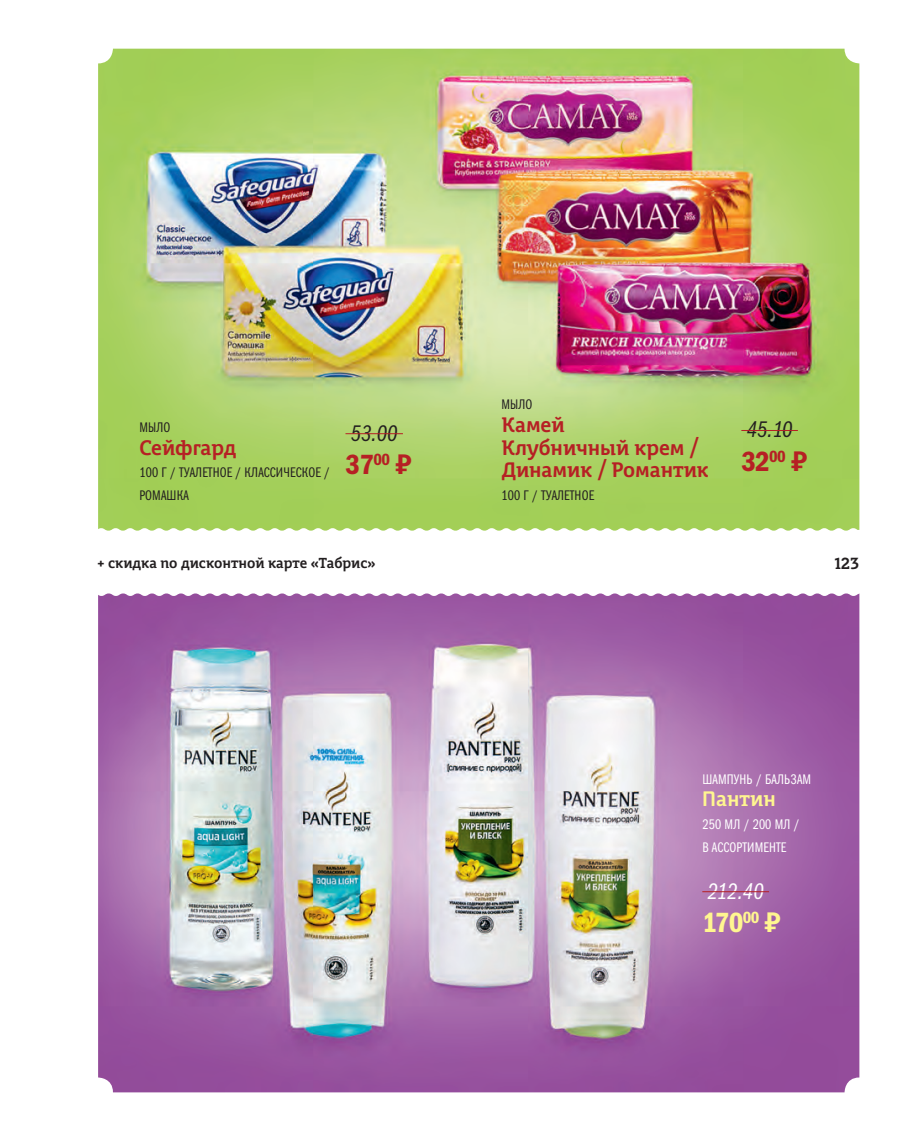
<style>
.page{position:relative;width:918px;height:1141px;background:#fff}
.page>*{position:absolute;margin:0;border:0;box-sizing:border-box;transform-origin:0 0}
.t1{font:28px "Franklin Gothic Demi Cond C";color:#b62024}
.t2{font:28px "Franklin Gothic Demi Cond C";color:#fff690}
.t3{font:700 22.75px/22.8px "Mir";color:#b62024}
.t4{font:italic 22.75px "Franklin Gothic Book Cmp C";color:#231f20}
.t5{font:700 22.75px "Mir";color:#fff690}
.t6{font:italic 22.75px "Franklin Gothic Book Cmp C";color:#fff}
.t7{font:700 17.5px "Mir";color:#231f20}
.t8{font:700 15.75px "Mir";color:#231f20}
.t9{font:14px "Franklin Gothic Book Cmp ITC";letter-spacing:.01em;color:#231f20}
.t10{font:14px "Franklin Gothic Book Cmp ITC";letter-spacing:.01em;color:#fff}
.s1{font-family:"PT Rouble Sans"}
</style>
<div class="page">
<img style="left:98px;top:49px;width:761px;height:479px">
<img style="left:98px;top:596px;width:761px;height:496px">
<hr style="left:345px;top:433px;width:58px;height:1px;background:#b62024">
<hr style="left:741px;top:430px;width:57px;height:1px;background:#b62024">
<hr style="left:702px;top:891px;width:67px;height:1px;background:#b62024">
<svg style="left:98px;top:528px;width:762px;height:68px"></svg>
<p class="t9" style="left:139px;top:419px;width:32px">МЫЛО</p>
<p class="t3" style="left:139px;top:436px;width:99px">Сейфгард</p>
<p class="t9" style="left:139px;top:465px;width:192px">100 Г / ТУАЛЕТНОЕ / КЛАССИЧЕСКОЕ /</p>
<p class="t9" style="left:139px;top:487px;width:51px">РОМАШКА</p>
<p class="t4" style="left:351px;top:421px;width:48px">53.00</p>
<p class="t1" style="left:345px;top:449px;width:68px">37<sup>00</sup> <span class="s1">Й</span></p>
<p class="t9" style="left:501px;top:396px;width:32px">МЫЛО</p>
<p class="t3" style="left:501px;top:413px;width:65px">Камей</p>
<p class="t3" style="left:501px;top:436px;width:209px">Клубничный крем /<br>Динамик / Романтик</p>
<p class="t9" style="left:501px;top:487px;width:94px">100 Г / ТУАЛЕТНОЕ</p>
<p class="t4" style="left:746px;top:417px;width:47px">45.10</p>
<p class="t1" style="left:741px;top:446px;width:68px">32<sup>00</sup> <span class="s1">Й</span></p>
<p class="t8" style="left:98px;top:554px;width:280px">+ скидка по дисконтной карте «Табрис»</p>
<p class="t7" style="left:834px;top:553px;width:26px">123</p>
<p class="t10" style="left:702px;top:771px;width:110px">ШАМПУНЬ / БАЛЬЗАМ</p>
<p class="t5" style="left:702px;top:786px;width:75px">Пантин</p>
<p class="t10" style="left:702px;top:816px;width:99px">250 МЛ / 200 МЛ /</p>
<p class="t10" style="left:702px;top:839px;width:85px">В АССОРТИМЕНТЕ</p>
<p class="t6" style="left:707px;top:879px;width:58px">212.40</p>
<p class="t2" style="left:702px;top:907px;width:81px">170<sup>00</sup> <span class="s1">Й</span></p>
</div>
